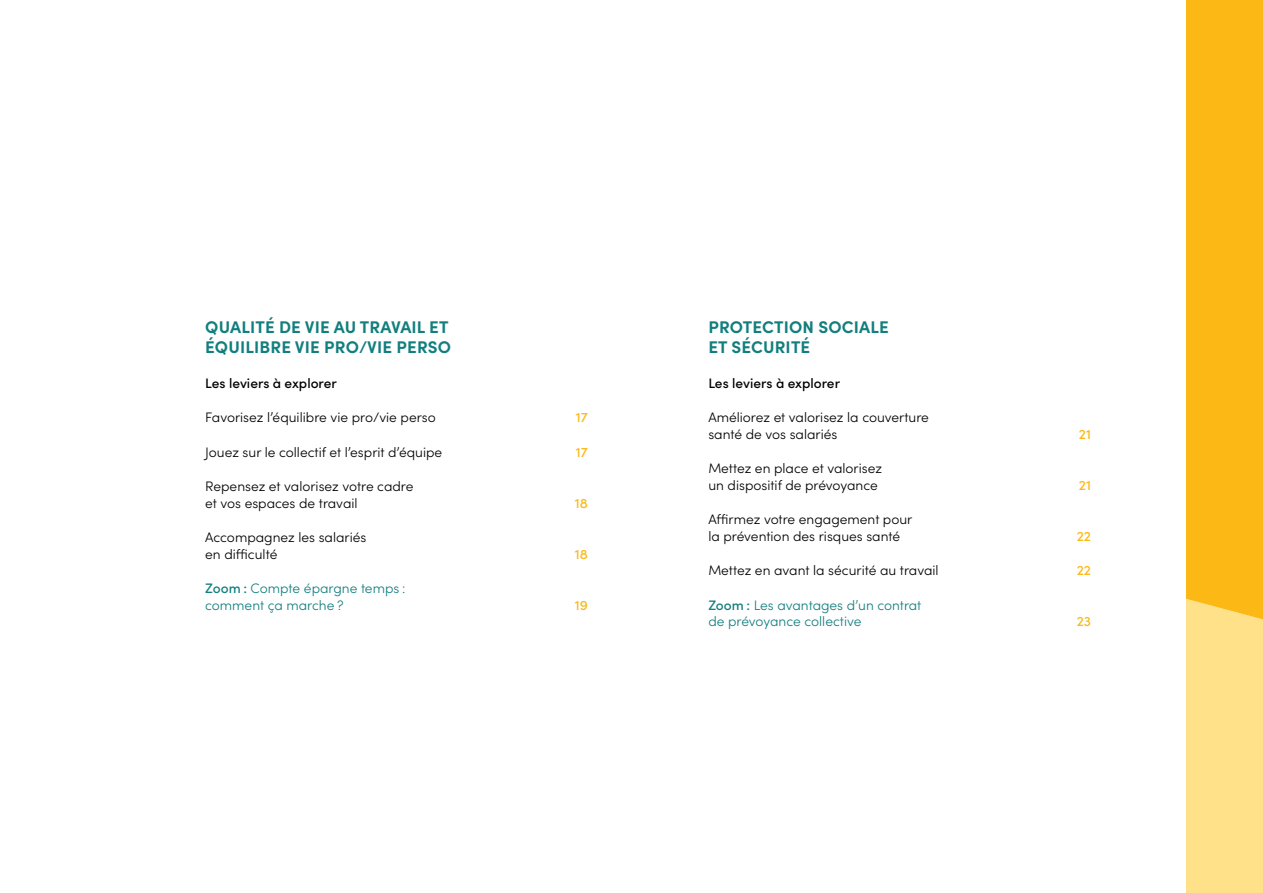
<style>
.page{position:relative;width:1263px;height:893px;background:#fff}
.page>*{position:absolute;margin:0;border:0;box-sizing:border-box;transform-origin:0 0}
.t1{font:700 16.95px/20.2px "Sofia Pro";letter-spacing:.01em;color:#127e7e}
.t2{font:300 13.8px/16.5px "Sofia Pro";color:#000}
.t3{font:300 13.8px/16.5px "Sofia Pro";color:#127e7e}
.t4{font:500 13.8px "Sofia Pro";color:#000}
.t5{font:500 13.8px "Sofia Pro";color:#fcb814}
.s1{font-weight:500}
</style>
<div class="page">
<div style="left:1186px;top:619px;width:77px;height:274px;background:#ffe189"></div>
<div style="left:1186px;top:0;width:77px;height:619px;background:#fcb814"></div>
<p class="t1" style="left:205px;top:316px;width:247px">QUALITÉ DE VIE AU TRAVAIL ET<br>ÉQUILIBRE VIE PRO/VIE PERSO</p>
<p class="t4" style="left:205px;top:373px;width:133px">Les leviers à explorer</p>
<p class="t2" style="left:205px;top:408px;width:232px">Favorisez l’équilibre vie pro/vie perso</p>
<p class="t5" style="left:576px;top:407px;width:13px">17</p>
<p class="t2" style="left:205px;top:443px;width:239px">Jouez sur le collectif et l’esprit d’équipe</p>
<p class="t5" style="left:576px;top:442px;width:13px">17</p>
<p class="t2" style="left:205px;top:477px;width:210px">Repensez et valorisez votre cadre et vos espaces de travail</p>
<p class="t5" style="left:575px;top:493px;width:15px">18</p>
<p class="t2" style="left:205px;top:528px;width:163px">Accompagnez les salariés en difficulté</p>
<p class="t3" style="left:205px;top:579px;width:202px"><span class="s1">Zoom :</span> Compte épargne temps : comment ça marche ?</p>
<p class="t5" style="left:575px;top:544px;width:15px">18</p>
<p class="t5" style="left:575px;top:595px;width:15px">19</p>
<p class="t1" style="left:708px;top:316px;width:182px">PROTECTION SOCIALE<br>ET SÉCURITÉ</p>
<p class="t4" style="left:708px;top:373px;width:133px">Les leviers à explorer</p>
<p class="t2" style="left:708px;top:408px;width:222px">Améliorez et valorisez la couverture santé de vos salariés</p>
<p class="t2" style="left:708px;top:459px;width:175px">Mettez en place et valorisez un dispositif de prévoyance</p>
<p class="t2" style="left:708px;top:510px;width:206px">Affirmez votre engagement pour la prévention des risques santé</p>
<p class="t5" style="left:1079px;top:424px;width:14px">21</p>
<p class="t5" style="left:1079px;top:475px;width:14px">21</p>
<p class="t5" style="left:1077px;top:526px;width:16px">22</p>
<p class="t2" style="left:708px;top:561px;width:232px">Mettez en avant la sécurité au travail</p>
<p class="t5" style="left:1077px;top:560px;width:16px">22</p>
<p class="t3" style="left:708px;top:596px;width:215px"><span class="s1">Zoom :</span> Les avantages d’un contrat de prévoyance collective</p>
<p class="t5" style="left:1077px;top:611px;width:16px">23</p>
</div>
